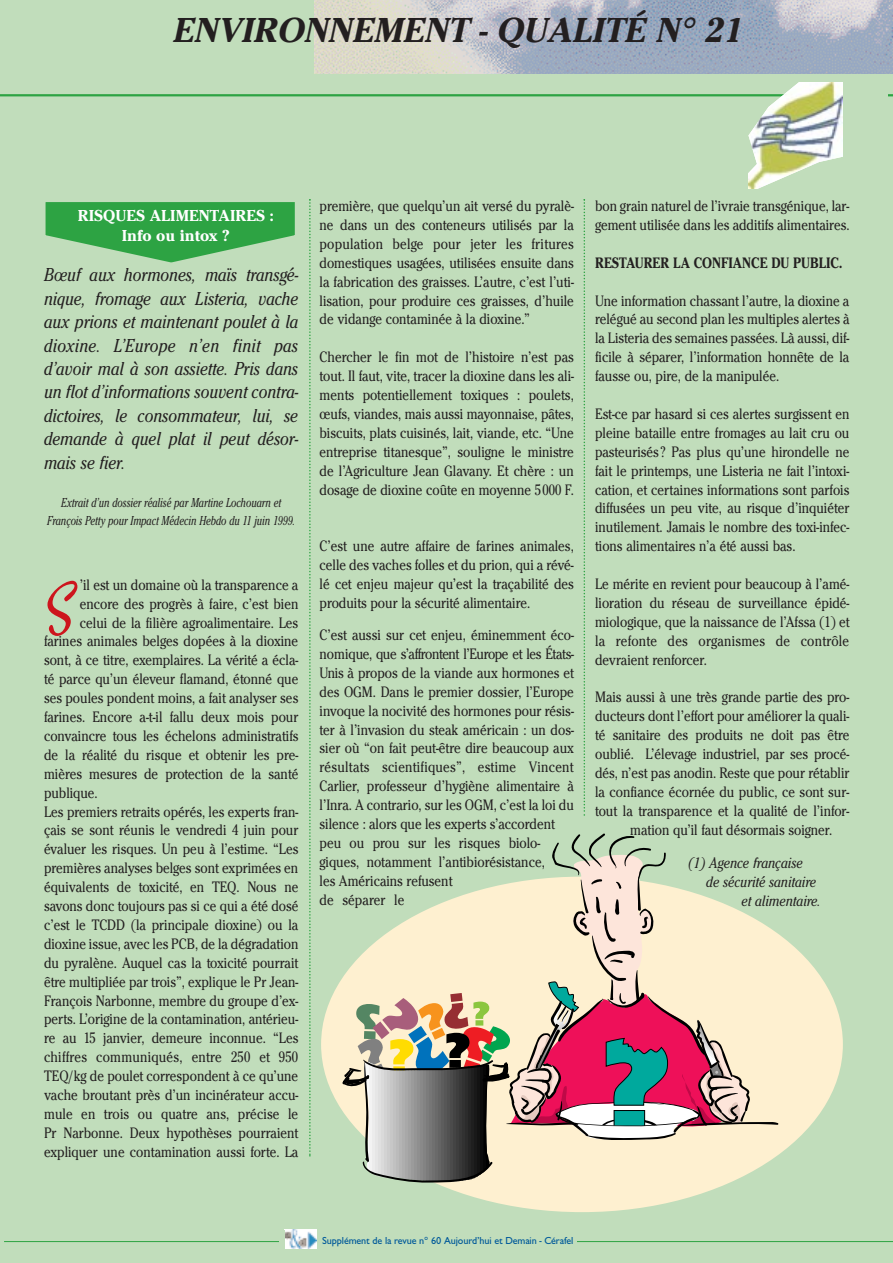
<style>
.page{position:relative;width:893px;height:1263px;background:#fff}
.page>*{position:absolute;margin:0;border:0;box-sizing:border-box;transform-origin:0 0}
.t1{font:69.75px "Treasure";color:#cd151d;scale:.85 1}
.t2{font:italic 700 36px "Cheltenham Itc T";color:#231f20}
.t3{font:italic 19.5px/23.4px "Cheltenham Itc T";color:#231f20;text-align:justify;scale:.85 1}
.t4{font:700 16.5px/19.5px "Cheltenham Itc T";color:#fff;text-align:center}
.t5{font:15.75px/18.9px "Cheltenham Itc T";color:#231f20;text-align:justify;scale:.85 1}
.t6{font:italic 15.75px "Cheltenham Itc T";color:#231f20;scale:.85 1}
.t7{font:15.75px "Cheltenham Itc T";letter-spacing:.02em;color:#231f20;scale:.85 1}
.t8{font:700 15.75px "Cheltenham Itc T";color:#231f20;scale:.85 1}
.t9{font:italic 13.5px/17.7px "Cheltenham Itc T";color:#231f20;text-align:center;scale:.75 1}
.t10{font:500 10.5px "Giltus T";letter-spacing:-.01em;color:#00599a}
</style>
<div class="page">
<div style="left:0;top:0;width:892px;height:1263px;background:#c1ddbb"></div>
<div style="left:321px;top:877px;width:521px;height:335px;background:#fef0d0;border-radius:50%"></div>
<hr style="left:0;top:94px;width:788px;height:2px;background:#2da343">
<img style="left:748px;top:82px;width:94px;height:107px">
<hr style="left:4px;top:1241px;width:888px;height:1px;background:#2da343">
<img style="left:315px;top:0;width:578px;height:74px">
<div style="left:279px;top:1225px;width:41px;height:30px;background:#c1ddbb"></div>
<img style="left:285px;top:1229px;width:31px;height:20px">
<div style="left:319px;top:1232px;width:257px;height:25px;background:#c1ddbb"></div>
<svg style="left:309px;top:199px;width:1px;height:958px"></svg>
<svg style="left:583px;top:199px;width:2px;height:617px"></svg>
<svg style="left:342px;top:833px;width:436px;height:351px"></svg>
<svg style="left:45px;top:202px;width:250px;height:61px"></svg>
<h2 class="t2" style="left:172px;top:17px;width:578px">ENVIRONNEMENT - QUALITÉ N° 21</h2>
<p class="t4" style="left:78px;top:207px;width:197px">RISQUES ALIMENTAIRES :<br>Info ou intox ?</p>
<p class="t3" style="left:44px;top:265px;width:301px">Bœuf aux hormones, maïs transgé&shy;nique, fromage aux Listeria, vache aux prions et maintenant poulet à la dioxine. L’Europe n’en finit pas d’avoir mal à son assiette. Pris dans un flot d’informations souvent contra&shy;dictoires, le consommateur, lui, se demande à quel plat il peut désor&shy;mais se fier.</p>
<p class="t9" style="left:47px;top:495px;width:332px">Extrait d’un dossier réalisé par Martine Lochouarn et<br>François Petty pour Impact Médecin Hebdo du 11 juin 1999.</p>
<h1 class="t1" style="left:44px;top:582px;width:37px">S</h1>
<p class="t5" style="left:80px;top:576px;width:258px">’il est un domaine où la transparence a</p>
<p class="t5" style="left:80px;top:595px;width:258px">encore des progrès à faire, c’est bien</p>
<p class="t5" style="left:80px;top:614px;width:258px">celui de la filière agroalimentaire. Les</p>
<p class="t5" style="left:44px;top:633px;width:300px">farines animales belges dopées à la dioxine</p>
<p class="t5" style="left:44px;top:652px;width:300px">sont, à ce titre, exemplaires. La vérité a écla-</p>
<p class="t5" style="left:44px;top:671px;width:301px">té parce qu’un éleveur flamand, étonné que</p>
<p class="t5" style="left:44px;top:690px;width:301px">ses poules pondent moins, a fait analyser ses</p>
<p class="t5" style="left:44px;top:709px;width:301px">farines. Encore a-t-il fallu deux mois pour</p>
<p class="t5" style="left:44px;top:728px;width:301px">convaincre tous les échelons administratifs</p>
<p class="t5" style="left:44px;top:747px;width:301px">de la réalité du risque et obtenir les pre-</p>
<p class="t5" style="left:44px;top:765px;width:301px">mières mesures de protection de la santé</p>
<p class="t5" style="left:44px;top:784px;width:65px">publique.</p>
<p class="t5" style="left:44px;top:803px;width:301px">Les premiers retraits opérés, les experts fran-</p>
<p class="t5" style="left:44px;top:822px;width:301px">çais se sont réunis le vendredi 4 juin pour</p>
<p class="t5" style="left:44px;top:841px;width:301px">évaluer les risques. Un peu à l’estime. “Les</p>
<p class="t5" style="left:44px;top:860px;width:301px">premières analyses belges sont exprimées en</p>
<p class="t5" style="left:44px;top:879px;width:301px">équivalents de toxicité, en TEQ. Nous ne</p>
<p class="t5" style="left:44px;top:898px;width:301px">savons donc toujours pas si ce qui a été dosé</p>
<p class="t5" style="left:44px;top:917px;width:300px">c’est le TCDD (la principale dioxine) ou la</p>
<p class="t5" style="left:44px;top:936px;width:301px">dioxine issue, avec les PCB, de la dégradation</p>
<p class="t5" style="left:44px;top:954px;width:300px">du pyralène. Auquel cas la toxicité pourrait</p>
<p class="t5" style="left:44px;top:973px;width:301px">être multipliée par trois”, explique le Pr Jean-</p>
<p class="t5" style="left:44px;top:992px;width:301px">François Narbonne, membre du groupe d’ex-</p>
<p class="t5" style="left:44px;top:1011px;width:300px">perts. L’origine de la contamination, antérieu-</p>
<p class="t5" style="left:44px;top:1030px;width:301px">re au 15 janvier, demeure inconnue. “Les</p>
<p class="t7" style="left:44px;top:1051px;width:300px">chiffres communiqués, entre 250 et 950</p>
<p class="t5" style="left:44px;top:1068px;width:300px">TEQ/kg de poulet correspondent à ce qu’une</p>
<p class="t5" style="left:44px;top:1087px;width:301px">vache broutant près d’un incinérateur accu-</p>
<p class="t5" style="left:44px;top:1106px;width:300px">mule en trois ou quatre ans, précise le</p>
<p class="t5" style="left:44px;top:1125px;width:301px">Pr Narbonne. Deux hypothèses pourraient</p>
<p class="t5" style="left:44px;top:1143px;width:301px">expliquer une contamination aussi forte. La</p>
<p class="t5" style="left:319px;top:198px;width:301px">première, que quelqu’un ait versé du pyralè&shy;ne dans un des conteneurs utilisés par la population belge pour jeter les fritures domestiques usagées, utilisées ensuite dans la fabrication des graisses. L’autre, c’est l’uti&shy;lisation, pour produire ces graisses, d’huile de vidange contaminée à la dioxine.”</p>
<p class="t5" style="left:319px;top:349px;width:301px">Chercher le fin mot de l’histoire n’est pas tout. Il faut, vite, tracer la dioxine dans les ali&shy;ments potentiellement toxiques : poulets, œufs, viandes, mais aussi mayonnaise, pâtes, biscuits, plats cuisinés, lait, viande, etc. “Une entreprise titanesque”, souligne le ministre de l’Agriculture Jean Glavany. Et chère : un dosage de dioxine coûte en moyenne 5000 F.</p>
<p class="t5" style="left:319px;top:538px;width:301px">C’est une autre affaire de farines animales, celle des vaches folles et du prion, qui a révé&shy;lé cet enjeu majeur qu’est la traçabilité des produits pour la sécurité alimentaire.</p>
<p class="t5" style="left:319px;top:627px;width:301px;text-align:left">C’est aussi sur cet enjeu, éminemment éco&shy;nomique, que s’affrontent l’Europe et les États-Unis à propos de la viande aux hormones et des OGM. Dans le premier dossier, l’Europe invoque la nocivité des hormones pour résis&shy;ter à l’invasion du steak américain : un dos&shy;sier où “on fait peut-être dire beaucoup aux résultats scientifiques”, estime Vincent Carlier, professeur d’hygiène alimentaire à l’Inra. A contrario, sur les OGM, c’est la loi du silence : alors que les experts s’accordent peu ou prou sur les risques biolo&shy;giques, notamment l’antibiorésistance,<br>les Américains refusent<br>de séparer le</p>
<p class="t5" style="left:595px;top:198px;width:301px">bon grain naturel de l’ivraie transgénique, lar&shy;gement utilisée dans les additifs alimentaires.</p>
<p class="t8" style="left:595px;top:257px;width:292px">RESTAURER LA CONFIANCE DU PUBLIC.</p>
<p class="t5" style="left:595px;top:292px;width:301px">Une information chassant l’autre, la dioxine a relégué au second plan les multiples alertes à la Listeria des semaines passées. Là aussi, dif&shy;ficile à séparer, l’information honnête de la fausse ou, pire, de la manipulée.</p>
<p class="t5" style="left:595px;top:406px;width:301px">Est-ce par hasard si ces alertes surgissent en pleine bataille entre fromages au lait cru ou pasteurisés? Pas plus qu’une hirondelle ne fait le printemps, une Listeria ne fait l’intoxi&shy;cation, et certaines informations sont parfois diffusées un peu vite, au risque d’inquiéter inutilement. Jamais le nombre des toxi-infec&shy;tions alimentaires n’a été aussi bas.</p>
<p class="t5" style="left:595px;top:576px;width:301px">Le mérite en revient pour beaucoup à l’amé&shy;lioration du réseau de surveillance épidé&shy;miologique, que la naissance de l’Afssa (1) et la refonte des organismes de contrôle devraient renforcer.</p>
<p class="t5" style="left:595px;top:689px;width:301px">Mais aussi à une très grande partie des pro-</p>
<p class="t5" style="left:595px;top:708px;width:301px">ducteurs dont l’effort pour améliorer la quali-</p>
<p class="t5" style="left:595px;top:727px;width:301px">té sanitaire des produits ne doit pas être</p>
<p class="t5" style="left:595px;top:746px;width:300px">oublié. L’élevage industriel, par ses procé-</p>
<p class="t5" style="left:595px;top:765px;width:301px">dés, n’est pas anodin. Reste que pour rétablir</p>
<p class="t5" style="left:595px;top:784px;width:300px">la confiance écornée du public, ce sont sur-</p>
<p class="t5" style="left:595px;top:803px;width:301px">tout la transparence et la qualité de l’infor-</p>
<p class="t5" style="left:630px;top:822px;width:239px">mation qu’il faut désormais soigner.</p>
<p class="t6" style="left:688px;top:857px;width:136px">(1) Agence française</p>
<p class="t6" style="left:706px;top:876px;width:131px">de sécurité sanitaire</p>
<p class="t6" style="left:741px;top:895px;width:94px">et alimentaire.</p>
<p class="t10" style="left:322px;top:1236px;width:253px">Supplément de la revue n° 60 Aujourd’hui et Demain - Cérafel</p>
</div>
